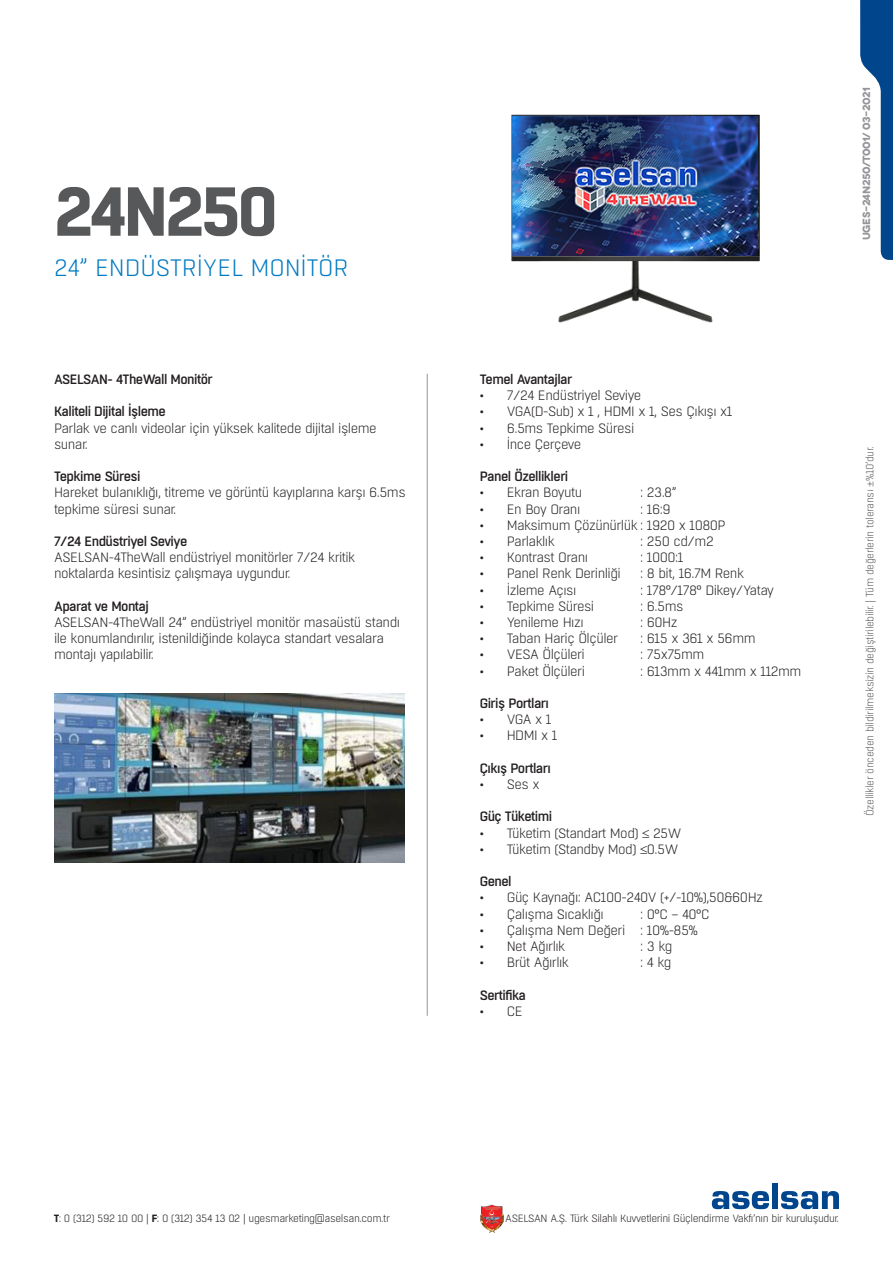
<style>
.page{position:relative;width:893px;height:1263px;background:#fff}
.page>*{position:absolute;margin:0;border:0;box-sizing:border-box;transform-origin:0 0}
.t1{font:700 69.15px "Boxed";letter-spacing:-.04em;color:#57585a}
.t2{font:300 23.7px "Boxed";letter-spacing:-.005em;color:#007ac2}
.t3{font:300 13.5px/16.2px "Boxed";letter-spacing:-.04em;color:#231f20}
.t4{font:500 13.5px "Boxed";letter-spacing:-.04em;color:#231f20}
.t5{font:300 10.5px "Boxed";letter-spacing:-.04em;color:#231f20}
.t6{font:300 10.5px "Boxed";letter-spacing:-.04em;color:#57585a}
.t7{font:700 10.5px "Novecentowide";letter-spacing:-.04em;color:#939598}
.s1{font-family:"Minion Pro";font-weight:400}
.s2{font-weight:700}
</style>
<div class="page">
<img style="left:480px;top:1204px;width:23px;height:28px">
<svg style="left:712px;top:1191px;width:57px;height:18px"></svg>
<div style="left:772px;top:1183px;width:6px;height:26px;background:#01468c"></div>
<svg style="left:781px;top:1191px;width:58px;height:18px"></svg>
<svg style="left:860px;top:0;width:33px;height:260px"></svg>
<hr style="left:427px;top:374px;width:1px;height:642px;background:#939598">
<img style="left:54px;top:694px;width:351px;height:168px">
<img style="left:511px;top:114px;width:249px;height:209px">
<p class="t1" style="left:54px;top:165px;width:225px">24N250</p>
<p class="t2" style="left:54px;top:253px;width:296px">24” ENDÜSTRIYEL MONITÖR</p>
<p class="t4" style="left:54px;top:370px;width:160px">ASELSAN- 4TheWall Monitör</p>
<p class="t4" style="left:54px;top:403px;width:113px">Kaliteli Dijital İşleme</p>
<p class="t3" style="left:54px;top:420px;width:324px">Parlak ve canlı videolar için yüksek kalitede dijital işleme sunar.</p>
<p class="t4" style="left:54px;top:468px;width:88px">Tepkime Süresi</p>
<p class="t3" style="left:54px;top:485px;width:353px">Hareket bulanıklığı, titreme ve görüntü kayıplarına karşı 6.5ms tepkime süresi sunar.</p>
<p class="t4" style="left:54px;top:532px;width:135px">7/24 Endüstriyel Seviye</p>
<p class="t3" style="left:54px;top:549px;width:303px">ASELSAN-4TheWall endüstriyel monitörler 7/24 kritik noktalarda kesintisiz çalışmaya uygundur.</p>
<p class="t4" style="left:54px;top:597px;width:96px">Aparat ve Montaj</p>
<p class="t3" style="left:54px;top:614px;width:348px">ASELSAN-4TheWall 24” endüstriyel monitör masaüstü standı ile konumlandırılır, istenildiğinde kolayca standart vesalara montajı yapılabilir.</p>
<p class="t4" style="left:480px;top:370px;width:94px">Temel Avantajlar</p>
<p class="t3" style="left:480px;top:387px;width:163px">• 7/24 Endüstriyel Seviye</p>
<p class="t3" style="left:480px;top:404px;width:254px">• VGA(D-Sub) x 1 , HDMI x 1, Ses Çıkışı x1</p>
<p class="t3" style="left:480px;top:420px;width:156px">• 6.5ms Tepkime Süresi</p>
<p class="t3" style="left:480px;top:436px;width:103px">• İnce Çerçeve</p>
<p class="t4" style="left:480px;top:468px;width:90px">Panel Özellikleri</p>
<p class="t3" style="left:480px;top:485px;width:104px">• Ekran Boyutu</p>
<p class="t3" style="left:640px;top:485px;width:38px">: 23.8”</p>
<p class="t3" style="left:480px;top:501px;width:102px">• En Boy Oranı</p>
<p class="t3" style="left:640px;top:501px;width:32px">: 16:9</p>
<p class="t3" style="left:480px;top:517px;width:248px">• Maksimum Çözünürlük : 1920 x 1080P</p>
<p class="t3" style="left:480px;top:533px;width:77px">• Parlaklık</p>
<p class="t3" style="left:640px;top:533px;width:75px">: 250 cd/m2</p>
<p class="t3" style="left:480px;top:549px;width:110px">• Kontrast Oranı</p>
<p class="t3" style="left:640px;top:549px;width:45px">: 1000:1</p>
<p class="t3" style="left:480px;top:566px;width:143px">• Panel Renk Derinliği</p>
<p class="t3" style="left:640px;top:566px;width:105px">: 8 bit, 16.7M Renk</p>
<p class="t3" style="left:480px;top:582px;width:98px">• İzleme Açısı</p>
<p class="t3" style="left:640px;top:582px;width:135px">: 178°/178° Dikey/Yatay</p>
<p class="t3" style="left:480px;top:598px;width:116px">• Tepkime Süresi</p>
<p class="t3" style="left:640px;top:598px;width:45px">: 6.5ms</p>
<p class="t3" style="left:480px;top:614px;width:105px">• Yenileme Hızı</p>
<p class="t3" style="left:640px;top:614px;width:39px">: 60Hz</p>
<p class="t3" style="left:480px;top:630px;width:140px">• Taban Hariç Ölçüler</p>
<p class="t3" style="left:640px;top:630px;width:117px">: 615 x 361 x 56mm</p>
<p class="t3" style="left:480px;top:647px;width:107px">• VESA Ölçüleri</p>
<p class="t3" style="left:640px;top:647px;width:66px">: 75x75mm</p>
<p class="t3" style="left:480px;top:663px;width:107px">• Paket Ölçüleri</p>
<p class="t3" style="left:640px;top:663px;width:163px">: 613mm x 441mm x 112mm</p>
<p class="t4" style="left:480px;top:694px;width:71px">Giriş Portları</p>
<p class="t3" style="left:480px;top:711px;width:73px">• VGA x 1</p>
<p class="t3" style="left:480px;top:728px;width:79px">• HDMI x 1</p>
<p class="t4" style="left:480px;top:759px;width:73px">Çıkış Portları</p>
<p class="t3" style="left:480px;top:776px;width:61px">• Ses x</p>
<p class="t4" style="left:480px;top:808px;width:74px">Güç Tüketimi</p>
<p class="t3" style="left:480px;top:825px;width:203px">• Tüketim (Standart Mod) ≤ 25W</p>
<p class="t3" style="left:480px;top:841px;width:200px">• Tüketim (Standby Mod) ≤0.5W</p>
<p class="t4" style="left:480px;top:873px;width:33px">Genel</p>
<p class="t3" style="left:480px;top:890px;width:285px">• Güç Kaynağı: AC100-240V (+/-10%),50&amp;60Hz</p>
<p class="t3" style="left:480px;top:906px;width:126px">• Çalışma Sıcaklığı</p>
<p class="t3" style="left:640px;top:906px;width:71px">: 0°C – 40°C</p>
<p class="t3" style="left:480px;top:922px;width:220px">• Çalışma Nem Değeri : 10%-85%</p>
<p class="t3" style="left:480px;top:938px;width:87px">• Net Ağırlık</p>
<p class="t3" style="left:640px;top:938px;width:34px">: 3 kg</p>
<p class="t3" style="left:480px;top:954px;width:91px">• Brüt Ağırlık</p>
<p class="t3" style="left:640px;top:954px;width:33px">: 4 kg</p>
<p class="t4" style="left:480px;top:986px;width:48px">Sertifika</p>
<p class="t3" style="left:480px;top:1003px;width:45px">• CE</p>
<p class="t7" style="left:860px;top:240px;width:154px;rotate:-90deg">UGES-24N250/t001/ 03-2021</p>
<p class="t6" style="left:863px;top:816px;width:371px;rotate:-90deg">Özellikler önceden bildirilmeksizin değiştirilebilir. | Tüm değerlerin toleransı <span class="s1">±</span>%10’dur.</p>
<p class="t5" style="left:54px;top:1212px;width:338px"><span class="s2">T</span>: 0 (312) 592 10 00 | <span class="s2">F</span>: 0 (312) 354 13 02 | ugesmarketing@aselsan.com.tr</p>
<p class="t5" style="left:505px;top:1212px;width:335px">ASELSAN A.Ş. Türk Silahlı Kuvvetlerini Güçlendirme Vakfı’nın bir kuruluşudur.</p>
</div>
